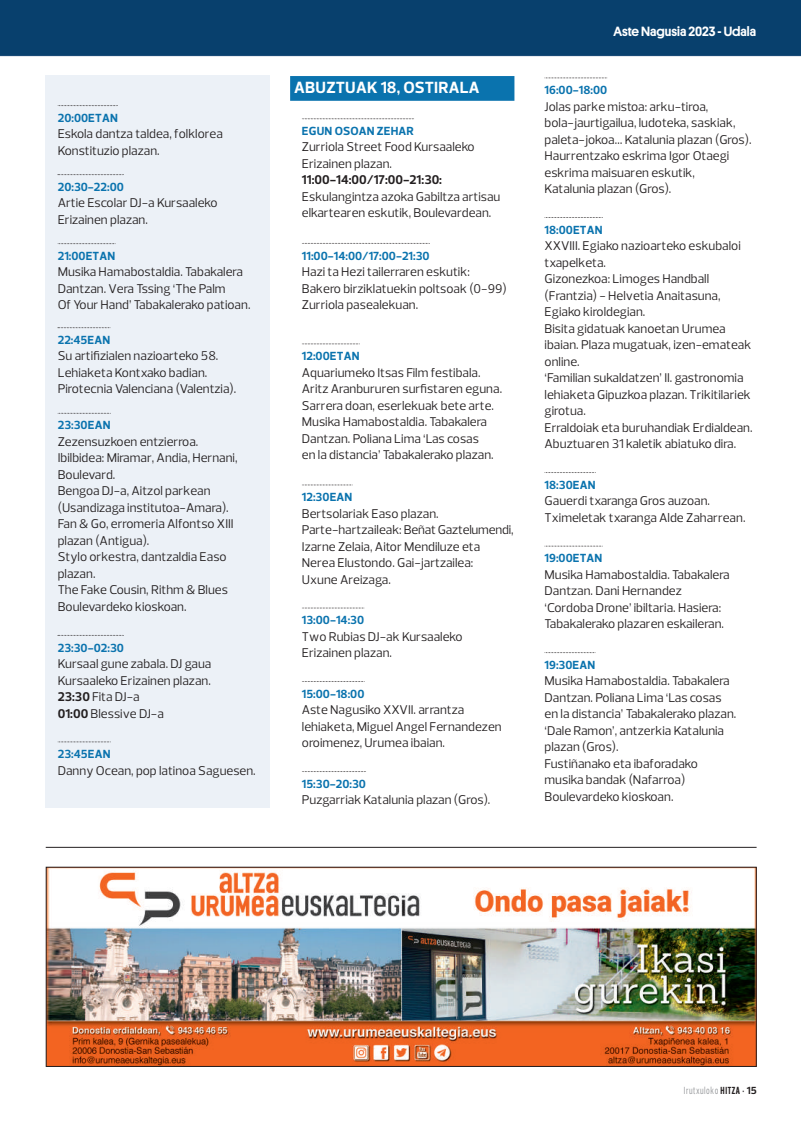
<style>
.page{position:relative;width:801px;height:1123px;background:#fff}
.page>*{position:absolute;margin:0;border:0;box-sizing:border-box;transform-origin:0 0}
.t1{font:700 16.5px "Prelo";letter-spacing:.015em;color:#fff}
.t2{font:500 13.5px "Platform";color:#fff}
.t3{font:12.9px/16.5px "Prelo";color:#231f20}
.t4{font:700 12.9px "Prelo";color:#231f20}
.t5{font:700 12px "Prelo";color:#0a73ae}
.t6{font:10.5px "Prelo Compressed";letter-spacing:.05em;color:#939598}
.s1{font-weight:700}
.s2{font-weight:700;color:#231f20}
.s3{font-family:"Prelo";font-weight:500;color:#231f20}
.s4{font-family:"Prelo";font-weight:700;color:#231f20}
</style>
<div class="page">
<img style="left:0;top:0;width:800px;height:1067px">
<hr style="left:46px;top:847px;width:710px;height:1px;background:#231f20">
<img style="left:48px;top:868px;width:706px;height:196px">
<div style="left:46px;top:75px;width:224px;height:733px;background:#ecf1f7"></div>
<svg style="left:58px;top:105px;width:60px;height:1px"></svg>
<svg style="left:58px;top:174px;width:66px;height:1px"></svg>
<svg style="left:58px;top:243px;width:58px;height:1px"></svg>
<svg style="left:58px;top:327px;width:52px;height:1px"></svg>
<svg style="left:58px;top:413px;width:53px;height:1px"></svg>
<svg style="left:58px;top:635px;width:66px;height:1px"></svg>
<svg style="left:58px;top:741px;width:53px;height:1px"></svg>
<div style="left:290px;top:76px;width:224px;height:25px;background:#0a73ae"></div>
<svg style="left:302px;top:118px;width:112px;height:1px"></svg>
<svg style="left:302px;top:243px;width:128px;height:1px"></svg>
<svg style="left:302px;top:343px;width:57px;height:1px"></svg>
<svg style="left:302px;top:484px;width:50px;height:1px"></svg>
<svg style="left:302px;top:607px;width:62px;height:1px"></svg>
<svg style="left:302px;top:681px;width:62px;height:1px"></svg>
<svg style="left:302px;top:771px;width:64px;height:1px"></svg>
<svg style="left:544px;top:78px;width:63px;height:1px"></svg>
<svg style="left:544px;top:217px;width:58px;height:1px"></svg>
<svg style="left:544px;top:472px;width:51px;height:1px"></svg>
<svg style="left:544px;top:546px;width:58px;height:1px"></svg>
<svg style="left:544px;top:652px;width:51px;height:1px"></svg>
<p class="t5" style="left:58px;top:110px;width:62px">20:00ETAN</p>
<p class="t3" style="left:58px;top:126px;width:167px">Eskola dantza taldea, folklorea<br>Konstituzio plazan.</p>
<p class="t5" style="left:58px;top:179px;width:68px">20:30-22:00</p>
<p class="t3" style="left:58px;top:195px;width:161px">Artie Escolar DJ-a Kursaaleko<br>Erizainen plazan.</p>
<p class="t5" style="left:58px;top:248px;width:59px">21:00ETAN</p>
<p class="t3" style="left:58px;top:264px;width:194px">Musika Hamabostaldia. Tabakalera<br>Dantzan. Vera Tssing ‘The Palm<br>Of Your Hand’ Tabakalerako patioan.</p>
<p class="t5" style="left:58px;top:332px;width:54px">22:45EAN</p>
<p class="t3" style="left:58px;top:348px;width:180px">Su artifizialen nazioarteko 58.<br>Lehiaketa Kontxako badian.<br>Pirotecnia Valenciana (Valentzia).</p>
<p class="t5" style="left:58px;top:418px;width:54px">23:30EAN</p>
<p class="t3" style="left:58px;top:433px;width:181px">Zezensuzkoen entzierroa.<br>Ibilbidea: Miramar, Andia, Hernani,<br>Boulevard.<br>Bengoa DJ-a, Aitzol parkean (Usandizaga institutoa-Amara).<br>Fan &amp; Go, erromeria Alfontso XIII plazan (Antigua).<br>Stylo orkestra, dantzaldia Easo plazan.<br>The Fake Cousin, Rithm &amp; Blues<br>Boulevardeko kioskoan.</p>
<p class="t5" style="left:58px;top:640px;width:68px">23:30-02:30</p>
<p class="t3" style="left:58px;top:655px;width:155px">Kursaal gune zabala. DJ gaua<br>Kursaaleko Erizainen plazan.<br><span class="s1">23:30</span> Fita DJ-a<br><span class="s1">01:00</span> Blessive DJ-a</p>
<p class="t5" style="left:58px;top:746px;width:54px">23:45EAN</p>
<p class="t3" style="left:58px;top:762px;width:199px">Danny Ocean, pop latinoa Saguesen.</p>
<p class="t1" style="left:294px;top:77px;width:187px">ABUZTUAK 18, OSTIRALA</p>
<p class="t5" style="left:302px;top:123px;width:113px">EGUN OSOAN ZEHAR</p>
<p class="t3" style="left:302px;top:139px;width:174px">Zurriola Street Food Kursaaleko<br>Erizainen plazan.</p>
<p class="t4" style="left:302px;top:172px;width:142px">11:00-14:00/17:00-21:30:</p>
<p class="t3" style="left:302px;top:188px;width:200px">Eskulangintza azoka Gabiltza artisau elkartearen eskutik, Boulevardean.</p>
<p class="t5" style="left:302px;top:248px;width:129px">11:00-14:00/17:00-21:30</p>
<p class="t3" style="left:302px;top:263px;width:206px">Hazi ta Hezi tailerraren eskutik:<br>Bakero birziklatuekin poltsoak (0-99)<br>Zurriola pasealekuan.</p>
<p class="t5" style="left:302px;top:348px;width:59px">12:00ETAN</p>
<p class="t3" style="left:302px;top:364px;width:202px">Aquariumeko Itsas Film festibala.<br>Aritz Aranbururen surfistaren eguna.<br>Sarrera doan, eserlekuak bete arte.<br>Musika Hamabostaldia. Tabakalera Dantzan. Poliana Lima ‘Las cosas<br>en la distancia’ Tabakalerako plazan.</p>
<p class="t5" style="left:302px;top:489px;width:52px">12:30EAN</p>
<p class="t3" style="left:302px;top:505px;width:213px">Bertsolariak Easo plazan.<br>Parte-hartzaileak:BeñatGaztelumendi,<br>Izarne Zelaia, Aitor Mendiluze eta<br>Nerea Elustondo. Gai-jartzailea:<br>Uxune Areizaga.</p>
<p class="t5" style="left:302px;top:612px;width:64px">13:00-14:30</p>
<p class="t3" style="left:302px;top:628px;width:162px">Two Rubias DJ-ak Kursaaleko<br>Erizainen plazan.</p>
<p class="t5" style="left:302px;top:686px;width:64px">15:00-18:00</p>
<p class="t3" style="left:302px;top:701px;width:201px">Aste Nagusiko XXVII. arrantza lehiaketa, Miguel Angel Fernandezen oroimenez, Urumea ibaian.</p>
<p class="t5" style="left:302px;top:776px;width:66px">15:30-20:30</p>
<p class="t3" style="left:302px;top:791px;width:190px">Puzgarriak Katalunia plazan (Gros).</p>
<p class="t2" style="left:613px;top:23px;width:144px">AsteNagusia 2023 -Udala</p>
<p class="t5" style="left:544px;top:83px;width:64px">16:00-18:00</p>
<p class="t3" style="left:544px;top:98px;width:208px">Jolas parke mistoa: arku-tiroa, bola-jaurtigailua, ludoteka, saskiak, paleta-jokoa… Katalunia plazan (Gros).<br>Haurrentzako eskrima Igor Otaegi eskrima maisuaren eskutik,<br>Katalunia plazan (Gros).</p>
<p class="t5" style="left:544px;top:222px;width:60px">18:00ETAN</p>
<p class="t3" style="left:544px;top:238px;width:209px">XXVIII. Egiako nazioarteko eskubaloi txapelketa.<br>Gizonezkoa: Limoges Handball (Frantzia) - Helvetia Anaitasuna,<br>Egiako kiroldegian.<br>Bisita gidatuak kanoetan Urumea ibaian. Plaza mugatuak, izen-emateak online.<br>‘Familian sukaldatzen’ II. gastronomia lehiaketa Gipuzkoa plazan. Trikitilariek girotua.<br>Erraldoiak eta buruhandiak Erdialdean.<br>Abuztuaren 31 kaletik abiatuko dira.</p>
<p class="t5" style="left:544px;top:477px;width:52px">18:30EAN</p>
<p class="t3" style="left:544px;top:493px;width:202px">Gauerdi txaranga Gros auzoan.<br>Tximeletak txaranga Alde Zaharrean.</p>
<p class="t5" style="left:544px;top:551px;width:59px">19:00ETAN</p>
<p class="t3" style="left:544px;top:566px;width:186px">Musika Hamabostaldia. Tabakalera Dantzan. Dani Hernandez ‘Cordoba Drone’ ibiltaria. Hasiera:<br>Tabakalerako plazaren eskaileran.</p>
<p class="t5" style="left:544px;top:657px;width:52px">19:30EAN</p>
<p class="t3" style="left:544px;top:673px;width:193px">Musika Hamabostaldia. Tabakalera<br>Dantzan. Poliana Lima ‘Las cosas en la distancia’ Tabakalerako plazan. ‘Dale Ramon’, antzerkia Katalunia plazan (Gros).<br>Fustiñanako eta ibaforadako musika bandak (Nafarroa)<br>Boulevardeko kioskoan.</p>
<p class="t6" style="left:683px;top:1083px;width:74px">Irutxuloko <span class="s2">HITZA</span> <span class="s3">·</span><span class="s4">15</span></p>
</div>
